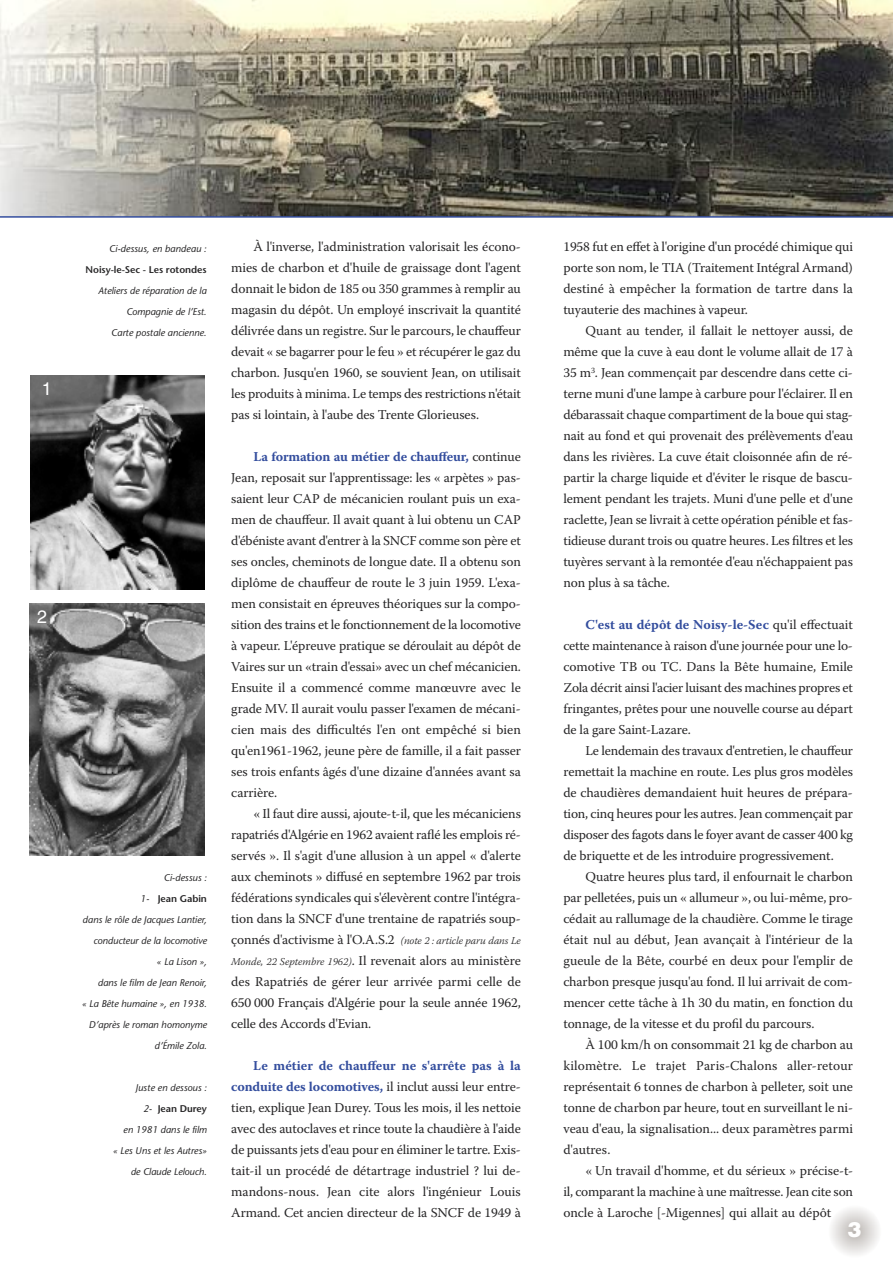
<style>
.page{position:relative;width:893px;height:1263px;background:#fff}
.page>*{position:absolute;margin:0;border:0;box-sizing:border-box;transform-origin:0 0}
.t1{font:900 21px "Helvetica";color:#fff}
.t2{font:18px "Helvetica";color:#fff}
.t3{font:13.5px/21px "Warnock Pro";letter-spacing:-.01em;color:#272627;text-align:justify}
.t4{font:italic 9.75px/21px "Stone Sans";letter-spacing:-.005em;color:#272627;text-align:right}
.t5{font:600 9.75px "Stone Sans";letter-spacing:-.005em;color:#272627}
.s1{font-weight:600;font-style:normal}
.s2{font-weight:700;color:#344e9e}
.s3{font-weight:300;font-style:italic;font-size:10.5px}
</style>
<div class="page">
<img style="left:272px;top:0;width:621px;height:216px">
<img style="left:0;top:0;width:272px;height:216px">
<hr style="left:0;top:216px;width:893px;height:2px;background:#344e9e">
<img style="left:30px;top:603px;width:174px;height:253px">
<img style="left:31px;top:375px;width:173px;height:214px">
<h2 class="t2" style="left:42px;top:382px;width:12px">1</h2>
<h2 class="t2" style="left:37px;top:610px;width:12px">2</h2>
<p class="t4" style="left:109px;top:239px;width:99px">Ci-dessus, en bandeau :</p>
<p class="t5" style="left:86px;top:266px;width:123px">Noisy-le-Sec - Les rotondes</p>
<p class="t4" style="left:98px;top:281px;width:110px">Ateliers de réparation de la<br>Compagnie de l’Est.<br>Carte postale ancienne.</p>
<p class="t4" style="left:82px;top:868px;width:127px">Ci-dessus :<br>1- <span class="s1">Jean Gabin<br></span>dans le rôle de Jacques Lantier, conducteur de la locomotive<br>« La Lison »,<br>dans le film de Jean Renoir,<br>« La Bête humaine », en 1938.<br>D’après le roman homonyme d’Émile Zola.</p>
<p class="t4" style="left:113px;top:1078px;width:96px">Juste en dessous :<br>2- <span class="s1">Jean Durey<br></span>en 1981 dans le film<br>« Les Uns et les Autres» de Claude Lelouch.</p>
<p class="t3" style="left:231px;top:237px;width:291px;text-indent:22px">À l'inverse, l'administration valorisait les écono&shy;mies de charbon et d'huile de graissage dont l'agent donnait le bidon de 185 ou 350 grammes à remplir au magasin du dépôt. Un employé inscrivait la quantité délivrée dans un registre. Sur le parcours, le chauffeur devait « se bagarrer pour le feu » et récupérer le gaz du charbon. Jusqu'en 1960, se souvient Jean, on utilisait les produits à minima. Le temps des restrictions n'était pas si lointain, à l'aube des Trente Glorieuses.</p>
<p class="t3" style="left:231px;top:447px;width:291px;text-indent:22px"><span class="s2">La formation au métier de chauffeur,</span> continue Jean, reposait sur l'apprentissage: les « arpètes » pas&shy;saient leur CAP de mécanicien roulant puis un exa&shy;men de chauffeur. Il avait quant à lui obtenu un CAP d'ébéniste avant d'entrer à la SNCF comme son père et ses oncles, cheminots de longue date. Il a obtenu son diplôme de chauffeur de route le 3 juin 1959. L'exa&shy;men consistait en épreuves théoriques sur la compo&shy;sition des trains et le fonctionnement de la locomotive à vapeur. L'épreuve pratique se déroulait au dépôt de Vaires sur un «train d'essai» avec un chef mécanicien.<br>Ensuite il a commencé comme manœuvre avec le grade MV. Il aurait voulu passer l'examen de mécani&shy;cien mais des difficultés l'en ont empêché si bien qu'en1961-1962, jeune père de famille, il a fait passer ses trois enfants âgés d'une dizaine d'années avant sa carrière.</p>
<p class="t3" style="left:231px;top:804px;width:291px;text-indent:22px">« Il faut dire aussi, ajoute-t-il, que les mécaniciens rapatriés d'Algérie en 1962 avaient raflé les emplois ré&shy;servés ». Il s'agit d'une allusion à un appel « d'alerte aux cheminots » diffusé en septembre 1962 par trois fédérations syndicales qui s'élevèrent contre l'intégra&shy;tion dans la SNCF d'une trentaine de rapatriés soup&shy;çonnés d'activisme à l'O.A.S.2 <span class="s3">(note 2 : article paru dans Le Monde, 22 Septembre 1962)</span>. Il revenait alors au ministère des Rapatriés de gérer leur arrivée parmi celle de 650 000 Français d'Algérie pour la seule année 1962, celle des Accords d'Evian.</p>
<p class="t3" style="left:231px;top:1056px;width:291px;text-indent:22px"><span class="s2">Le métier de chauffeur ne s'arrête pas à la conduite des locomotives,</span> il inclut aussi leur entre&shy;tien, explique Jean Durey. Tous les mois, il les nettoie avec des autoclaves et rince toute la chaudière à l'aide de puissants jets d'eau pour en éliminer le tartre. Exis&shy;tait-il un procédé de détartrage industriel ? lui de&shy;mandons-nous. Jean cite alors l'ingénieur Louis Armand. Cet ancien directeur de la SNCF de 1949 à</p>
<p class="t3" style="left:563px;top:237px;width:291px">1958 fut en effet à l'origine d'un procédé chimique qui porte son nom, le TIA (Traitement Intégral Armand) destiné à empêcher la formation de tartre dans la tuyauterie des machines à vapeur.</p>
<p class="t3" style="left:563px;top:321px;width:291px;text-indent:22px">Quant au tender, il fallait le nettoyer aussi, de même que la cuve à eau dont le volume allait de 17 à 35 m<sup>3</sup>. Jean commençait par descendre dans cette ci&shy;terne muni d'une lampe à carbure pour l'éclairer. Il en débarassait chaque compartiment de la boue qui stag&shy;nait au fond et qui provenait des prélèvements d'eau dans les rivières. La cuve était cloisonnée afin de ré&shy;partir la charge liquide et d'éviter le risque de bascu&shy;lement pendant les trajets. Muni d'une pelle et d'une raclette, Jean se livrait à cette opération pénible et fas&shy;tidieuse durant trois ou quatre heures. Les filtres et les tuyères servant à la remontée d'eau n'échappaient pas non plus à sa tâche.</p>
<p class="t3" style="left:563px;top:615px;width:291px;text-indent:22px"><span class="s2">C'est au dépôt de Noisy-le-Sec</span> qu'il effectuait cette maintenance à raison d'une journée pour une lo&shy;comotive TB ou TC. Dans la Bête humaine, Emile Zola décrit ainsi l'acier luisant des machines propres et fringantes, prêtes pour une nouvelle course au départ de la gare Saint-Lazare.</p>
<p class="t3" style="left:563px;top:741px;width:291px;text-indent:22px">Le lendemain des travaux d'entretien, le chauffeur remettait la machine en route. Les plus gros modèles de chaudières demandaient huit heures de prépara&shy;tion, cinq heures pour les autres. Jean commençait par disposer des fagots dans le foyer avant de casser 400 kg de briquette et de les introduire progressivement.</p>
<p class="t3" style="left:563px;top:867px;width:291px;text-indent:22px">Quatre heures plus tard, il enfournait le charbon par pelletées, puis un « allumeur », ou lui-même, pro&shy;cédait au rallumage de la chaudière. Comme le tirage était nul au début, Jean avançait à l'intérieur de la gueule de la Bête, courbé en deux pour l'emplir de charbon presque jusqu'au fond. Il lui arrivait de com&shy;mencer cette tâche à 1h 30 du matin, en fonction du tonnage, de la vitesse et du profil du parcours.</p>
<p class="t3" style="left:563px;top:1035px;width:291px;text-indent:22px">À 100 km/h on consommait 21 kg de charbon au kilomètre. Le trajet Paris-Chalons aller-retour représentait 6 tonnes de charbon à pelleter, soit une tonne de charbon par heure, tout en surveillant le ni&shy;veau d'eau, la signalisation... deux paramètres parmi d'autres.</p>
<p class="t3" style="left:563px;top:1161px;width:291px;text-indent:22px">« Un travail d'homme, et du sérieux » précise-t&shy;il, comparant la machine à une maîtresse. Jean cite son oncle à Laroche [-Migennes] qui allait au dépôt</p>
<h1 class="t1" style="left:847px;top:1217px;width:16px">3</h1>
</div>
